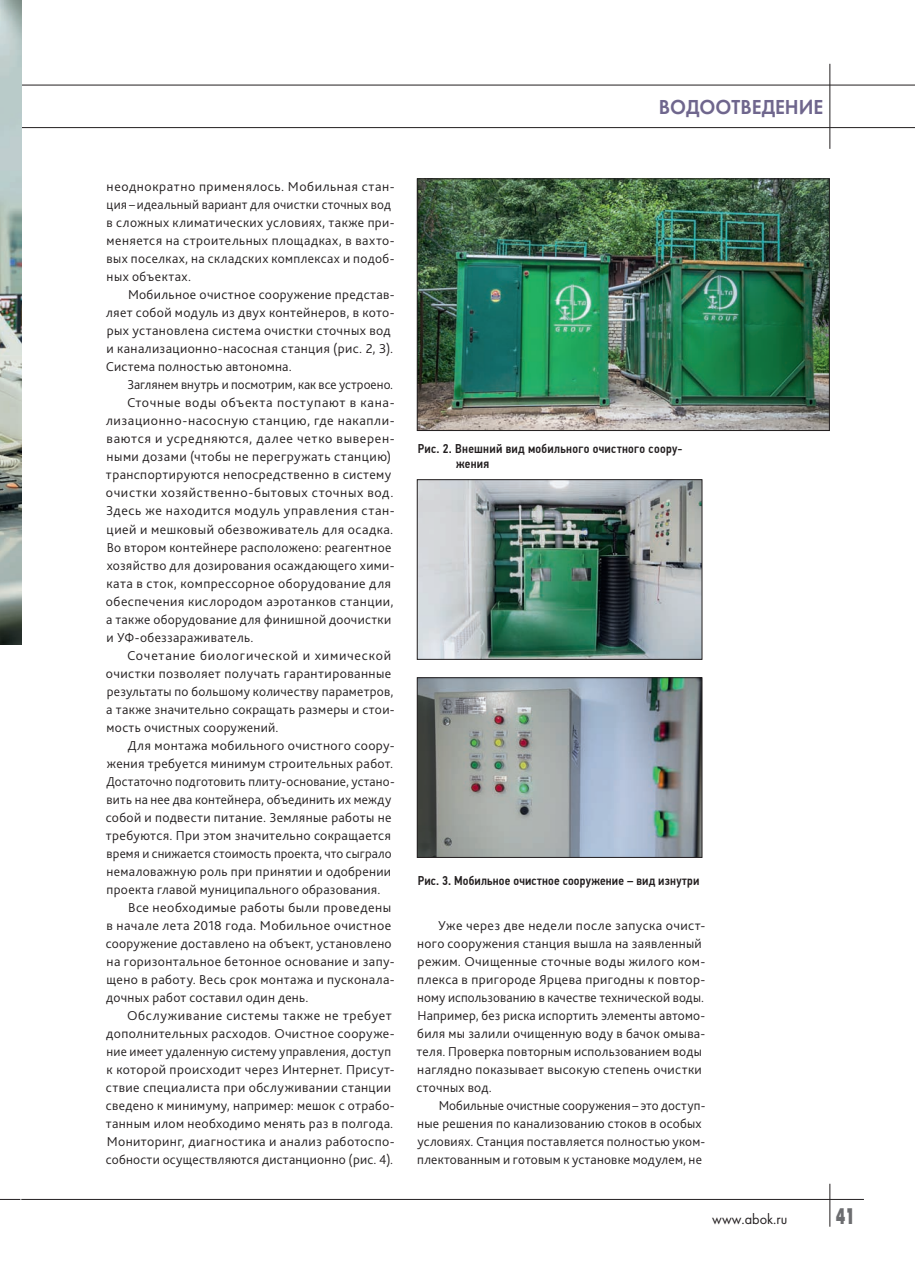
<style>
.page{position:relative;width:915px;height:1276px;background:#fff}
.page>*{position:absolute;margin:0;border:0;box-sizing:border-box;transform-origin:0 0}
.t1{font:22.5px "Futura Futuris X";color:#6c6d70;scale:.6 1}
.t2{font:21px "Futura Demi";color:#6f668d;scale:.95 1}
.t3{font:15px "Futura";color:#231f20;scale:.95 1}
.t4{font:300 13.5px/18px "Bliss Pro";letter-spacing:.025em;color:#231f20}
.t5{font:300 13.5px "Bliss Pro";letter-spacing:.045em;color:#231f20}
.t6{font:300 13.5px "Bliss Pro";letter-spacing:.05em;color:#231f20}
.t7{font:300 13.5px "Bliss Pro";letter-spacing:.005em;color:#231f20}
.t8{font:300 13.5px "Bliss Pro";letter-spacing:.055em;color:#231f20}
.t9{font:500 12.75px/15px "PF Din Text Cond Pro";letter-spacing:.02em;color:#231f20}
</style>
<div class="page">
<hr style="left:21px;top:1199px;width:842px;height:1px;background:#231f20">
<hr style="left:829px;top:1183px;width:1px;height:43px;background:#231f20">
<svg style="left:0;top:1199px;width:20px;height:1px"></svg>
<hr style="left:21px;top:85px;width:893px;height:1px;background:#231f20">
<hr style="left:21px;top:127px;width:893px;height:1px;background:#231f20">
<hr style="left:829px;top:64px;width:1px;height:85px;background:#231f20">
<img style="left:0;top:0;width:21px;height:644px">
<img style="left:419px;top:181px;width:408px;height:248px">
<div style="left:417px;top:179px;width:412px;height:252px;border:1px solid #231f20"></div>
<img style="left:419px;top:481px;width:281px;height:176px">
<div style="left:417px;top:479px;width:285px;height:180px;border:1px solid #231f20"></div>
<img style="left:419px;top:679px;width:281px;height:176px">
<div style="left:417px;top:677px;width:285px;height:180px;border:1px solid #231f20"></div>
<h2 class="t2" style="left:658px;top:94px;width:175px">ВОДООТВЕДЕНИЕ</h2>
<p class="t4" style="left:107px;top:178px;width:289px">неоднократно применялось. Мобильная стан&shy;ция – идеальный вариант для очистки сточных вод в сложных климатических условиях, также при&shy;меняется на строительных площадках, в вахто&shy;вых поселках, на складских комплексах и подоб&shy;ных объектах.</p>
<p class="t4" style="left:106px;top:286px;width:290px;text-indent:22px">Мобильное очистное сооружение представ&shy;ляет собой модуль из двух контейнеров, в кото&shy;рых установлена система очистки сточных вод и канализационно-насосная станция (рис. 2, 3).<br>Система полностью автономна.</p>
<p class="t7" style="left:127px;top:376px;width:267px">Заглянем внутрь и посмотрим, как все устроено.</p>
<p class="t6" style="left:127px;top:394px;width:269px">Сточные воды объекта поступают в кана-</p>
<p class="t5" style="left:106px;top:412px;width:290px">лизационно-насосную станцию, где накапли-</p>
<p class="t6" style="left:107px;top:430px;width:289px">ваются и усредняются, далее четко выверен-</p>
<p class="t4" style="left:107px;top:448px;width:286px">ными дозами (чтобы не перегружать станцию)</p>
<p class="t4" style="left:106px;top:466px;width:287px">транспортируются непосредственно в систему</p>
<p class="t5" style="left:106px;top:484px;width:289px">очистки хозяйственно-бытовых сточных вод.</p>
<p class="t4" style="left:106px;top:502px;width:290px">Здесь же находится модуль управления стан-</p>
<p class="t4" style="left:107px;top:520px;width:288px">цией и мешковый обезвоживатель для осадка.</p>
<p class="t4" style="left:107px;top:538px;width:286px">Во втором контейнере расположено: реагентное</p>
<p class="t4" style="left:107px;top:556px;width:289px">хозяйство для дозирования осаждающего хими-</p>
<p class="t4" style="left:107px;top:574px;width:286px">ката в сток, компрессорное оборудование для</p>
<p class="t4" style="left:106px;top:592px;width:289px">обеспечения кислородом аэротанков станции,</p>
<p class="t4" style="left:106px;top:610px;width:286px">а также оборудование для финишной доочистки</p>
<p class="t4" style="left:107px;top:628px;width:148px">и УФ-обеззараживатель.</p>
<p class="t8" style="left:127px;top:646px;width:265px">Сочетание биологической и химической</p>
<p class="t4" style="left:106px;top:664px;width:287px">очистки позволяет получать гарантированные</p>
<p class="t4" style="left:107px;top:682px;width:288px">результаты по большому количеству параметров,</p>
<p class="t4" style="left:106px;top:700px;width:290px">а также значительно сокращать размеры и стои-</p>
<p class="t4" style="left:107px;top:718px;width:173px">мость очистных сооружений.</p>
<p class="t4" style="left:128px;top:736px;width:268px">Для монтажа мобильного очистного соору-</p>
<p class="t4" style="left:107px;top:754px;width:288px">жения требуется минимум строительных работ.</p>
<p class="t4" style="left:106px;top:772px;width:289px">Достаточно подготовить плиту-основание, устано-</p>
<p class="t4" style="left:107px;top:790px;width:286px">вить на нее два контейнера, объединить их между</p>
<p class="t4" style="left:106px;top:808px;width:287px">собой и подвести питание. Земляные работы не</p>
<p class="t4" style="left:106px;top:826px;width:286px">требуются. При этом значительно сокращается</p>
<p class="t4" style="left:107px;top:844px;width:286px">время и снижается стоимость проекта, что сыграло</p>
<p class="t4" style="left:107px;top:862px;width:286px">немаловажную роль при принятии и одобрении</p>
<p class="t4" style="left:107px;top:880px;width:275px">проекта главой муниципального образования.</p>
<p class="t4" style="left:128px;top:898px;width:264px">Все необходимые работы были проведены</p>
<p class="t4" style="left:107px;top:916px;width:286px">в начале лета 2018 года. Мобильное очистное</p>
<p class="t4" style="left:106px;top:934px;width:287px">сооружение доставлено на объект, установлено</p>
<p class="t4" style="left:107px;top:952px;width:289px">на горизонтальное бетонное основание и запу-</p>
<p class="t4" style="left:107px;top:970px;width:289px">щено в работу. Весь срок монтажа и пусконала-</p>
<p class="t4" style="left:106px;top:988px;width:204px">дочных работ составил один день.</p>
<p class="t5" style="left:127px;top:1006px;width:266px">Обслуживание системы также не требует</p>
<p class="t4" style="left:106px;top:1024px;width:290px">дополнительных расходов. Очистное сооруже-</p>
<p class="t4" style="left:107px;top:1042px;width:286px">ние имеет удаленную систему управления, доступ</p>
<p class="t4" style="left:107px;top:1060px;width:289px">к которой происходит через Интернет. Присут-</p>
<p class="t4" style="left:106px;top:1078px;width:286px">ствие специалиста при обслуживании станции</p>
<p class="t4" style="left:106px;top:1096px;width:290px">сведено к минимуму, например: мешок с отрабо-</p>
<p class="t4" style="left:106px;top:1114px;width:289px">танным илом необходимо менять раз в полгода.</p>
<p class="t4" style="left:107px;top:1132px;width:289px">Мониторинг, диагностика и анализ работоспо-</p>
<p class="t4" style="left:106px;top:1150px;width:289px">собности осуществляются дистанционно (рис. 4).</p>
<p class="t9" style="left:456px;top:441px;width:228px;text-indent:-38px">Рис. 2. Внешний вид мобильного очистного соору&shy;жения</p>
<p class="t9" style="left:417px;top:873px;width:283px">Рис. 3. Мобильное очистное сооружение – вид изнутри</p>
<p class="t4" style="left:416px;top:916px;width:290px;text-indent:22px">Уже через две недели после запуска очист&shy;ного сооружения станция вышла на заявленный режим. Очищенные сточные воды жилого ком&shy;плекса в пригороде Ярцева пригодны к повтор&shy;ному использованию в качестве технической воды.<br>Например, без риска испортить элементы автомо&shy;биля мы залили очищенную воду в бачок омыва&shy;теля. Проверка повторным использованием воды наглядно показывает высокую степень очистки сточных вод.</p>
<p class="t4" style="left:417px;top:1096px;width:289px;text-indent:21px">Мобильные очистные сооружения – это доступ&shy;ные решения по канализованию стоков в особых условиях. Станция поставляется полностью уком&shy;плектованным и готовым к установке модулем, не</p>
<p class="t3" style="left:712px;top:1210px;width:80px">www.abok.ru</p>
<h1 class="t1" style="left:836px;top:1202px;width:32px">41</h1>
</div>
